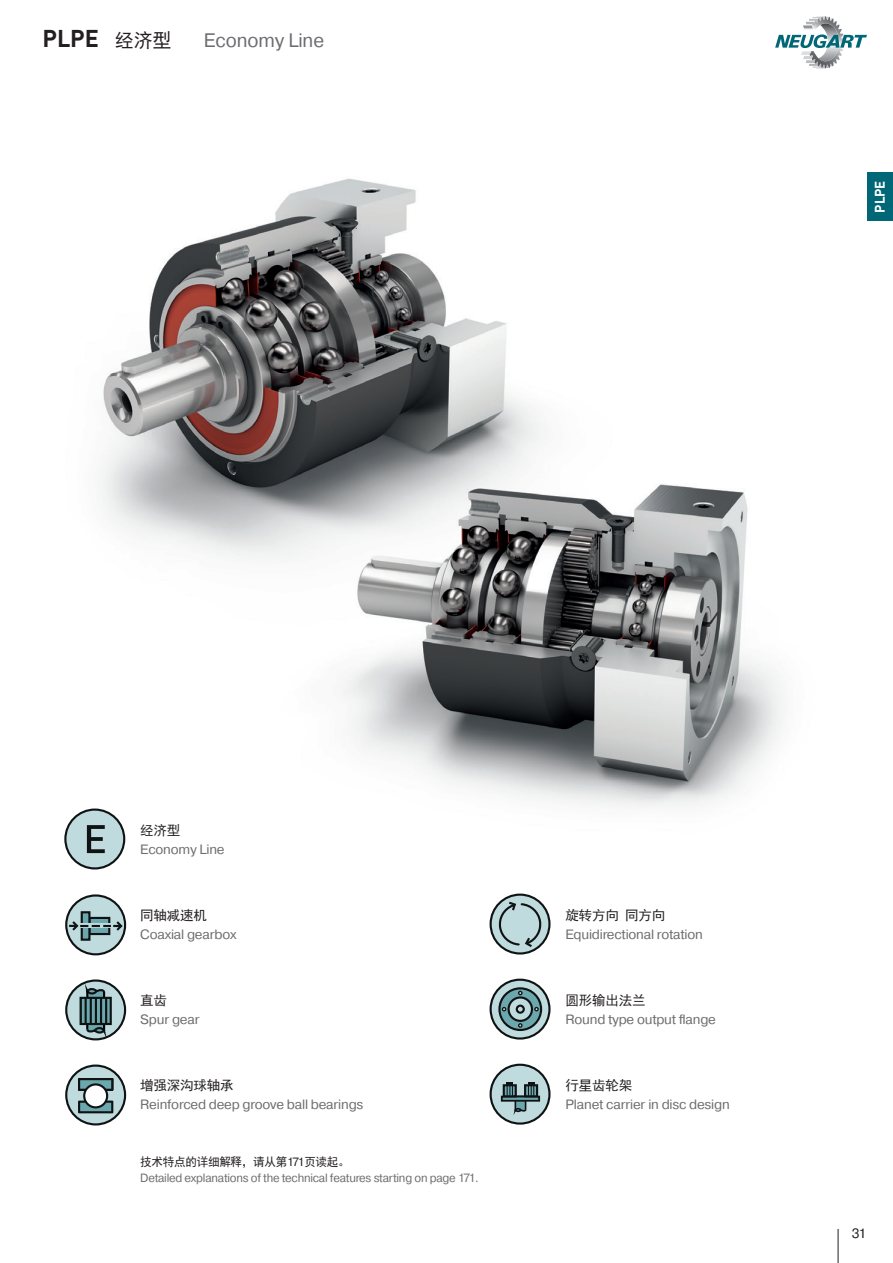
<style>
.page{position:relative;width:893px;height:1263px;background:#fff}
.page>*{position:absolute;margin:0;border:0;box-sizing:border-box;transform-origin:0 0}
.t1{font:700 24px "DIN Pro";color:#231f20}
.t2{font:19.5px "Pragmatica";letter-spacing:-.005em;color:#6c6d70}
.t3{font:700 13.8px "DIN Pro";color:#fff;scale:.96 1}
.t4{font:13.5px "Pragmatica";letter-spacing:-.015em;color:#6c6d70}
.t5{font:13.5px "Sim Hei";letter-spacing:-.015em;color:#231f20}
.t6{font:13.5px "Pragmatica";color:#231f20}
.t7{font:12px "Pragmatica";letter-spacing:-.02em;color:#6c6d70;scale:.96 1}
.t8{font:12px "Sim Hei";letter-spacing:-.02em;color:#231f20;scale:.96 1}
.s1{font-family:"Sim Hei";font-weight:400;font-size:19.5px}
.s2{font-family:"Pragmatica"}
</style>
<div class="page">
<svg style="left:775px;top:16px;width:92px;height:53px"></svg>
<hr style="left:838px;top:1229px;width:1px;height:34px;background:#231f20">
<img style="left:64px;top:178px;width:720px;height:719px">
<div style="left:867px;top:172px;width:26px;height:49px;background:#006777"></div>
<div style="left:65px;top:809px;width:59px;height:59px;background:#bfdbde;border-radius:50%"></div>
<div style="left:64px;top:808px;width:61px;height:61px;border:2px solid #0f1313;border-radius:50%"></div>
<svg style="left:87px;top:825px;width:18px;height:28px"></svg>
<svg style="left:66px;top:895px;width:59px;height:59px;background:#afc9cc"></svg>
<div style="left:65px;top:894px;width:61px;height:61px;border:2px solid #0f1313;border-radius:50%"></div>
<div style="left:88px;top:917px;width:22px;height:18px;border:2px solid #0f1313"></div>
<div style="left:82px;top:912px;width:7px;height:28px;background:#6ca7ae"></div>
<div style="left:81px;top:911px;width:9px;height:30px;border:2px solid #0f1313"></div>
<svg style="left:69px;top:919px;width:55px;height:14px"></svg>
<svg style="left:491px;top:895px;width:58px;height:58px"></svg>
<div style="left:490px;top:893px;width:60px;height:61px;border:2px solid #0f1313;border-radius:50%"></div>
<svg style="left:499px;top:900px;width:42px;height:48px;background:#a2babd"></svg>
<svg style="left:66px;top:980px;width:59px;height:59px"></svg>
<div style="left:65px;top:979px;width:61px;height:61px;border:2px solid #0f1313;border-radius:50%"></div>
<svg style="left:81px;top:986px;width:30px;height:50px"></svg>
<div style="left:80px;top:997px;width:32px;height:28px;border:2px solid #0f1313"></div>
<svg style="left:491px;top:980px;width:58px;height:58px"></svg>
<div style="left:490px;top:979px;width:60px;height:60px;border:2px solid #0f1313;border-radius:50%"></div>
<svg style="left:498px;top:987px;width:44px;height:44px;background:#6f8e92"></svg>
<svg style="left:66px;top:1065px;width:59px;height:59px"></svg>
<div style="left:65px;top:1064px;width:61px;height:61px;border:2px solid #0f1313;border-radius:50%"></div>
<svg style="left:78px;top:1078px;width:35px;height:35px"></svg>
<div style="left:491px;top:1065px;width:58px;height:58px;background:#bfdbde;border-radius:50%"></div>
<div style="left:490px;top:1064px;width:60px;height:61px;border:2px solid #0f1313;border-radius:50%"></div>
<div style="left:515px;top:1095px;width:11px;height:15px;background:#6ca7ae;border:2px solid #0f1313"></div>
<div style="left:501px;top:1096px;width:39px;height:6px;border:2px solid #0f1313"></div>
<div style="left:504px;top:1085px;width:12px;height:11px;background:#6ca7ae"></div>
<div style="left:503px;top:1084px;width:14px;height:13px;border:2px solid #0f1313"></div>
<div style="left:525px;top:1085px;width:12px;height:11px;background:#6ca7ae"></div>
<div style="left:524px;top:1084px;width:14px;height:13px;border:2px solid #0f1313"></div>
<svg style="left:506px;top:1083px;width:7px;height:13px"></svg>
<svg style="left:528px;top:1083px;width:7px;height:13px"></svg>
<svg style="left:514px;top:1106px;width:13px;height:8px"></svg>
<p class="t1" style="left:43px;top:19px;width:130px">PLPE <span class="s1">经济型</span></p>
<p class="t2" style="left:204px;top:28px;width:122px">Economy Line</p>
<p class="t3" style="left:869px;top:213px;width:35px;rotate:-90deg">PLPE</p>
<p class="t5" style="left:140px;top:823px;width:42px">经济型</p>
<p class="t4" style="left:140px;top:841px;width:86px">Economy Line</p>
<p class="t5" style="left:140px;top:908px;width:68px">同轴减速机</p>
<p class="t4" style="left:140px;top:926px;width:98px">Coaxial gearbox</p>
<p class="t5" style="left:140px;top:993px;width:28px">直齿</p>
<p class="t4" style="left:140px;top:1011px;width:61px">Spur gear</p>
<p class="t5" style="left:140px;top:1078px;width:95px">增强深沟球轴承</p>
<p class="t4" style="left:140px;top:1096px;width:225px">Reinforced deep groove ball bearings</p>
<p class="t8" style="left:140px;top:1155px;width:220px">技术特点的详细解释，请从第<span class="s2">171</span>页读起。</p>
<p class="t7" style="left:140px;top:1171px;width:354px">Detailed explanations of the technical features starting on page 171.</p>
<p class="t5" style="left:566px;top:908px;width:101px">旋转方向 同方向</p>
<p class="t4" style="left:566px;top:926px;width:139px">Equidirectional rotation</p>
<p class="t5" style="left:566px;top:993px;width:81px">圆形输出法兰</p>
<p class="t4" style="left:566px;top:1011px;width:152px">Round type output flange</p>
<p class="t5" style="left:566px;top:1078px;width:68px">行星齿轮架</p>
<p class="t4" style="left:566px;top:1096px;width:166px">Planet carrier in disc design</p>
<p class="t6" style="left:852px;top:1225px;width:16px">31</p>
</div>
